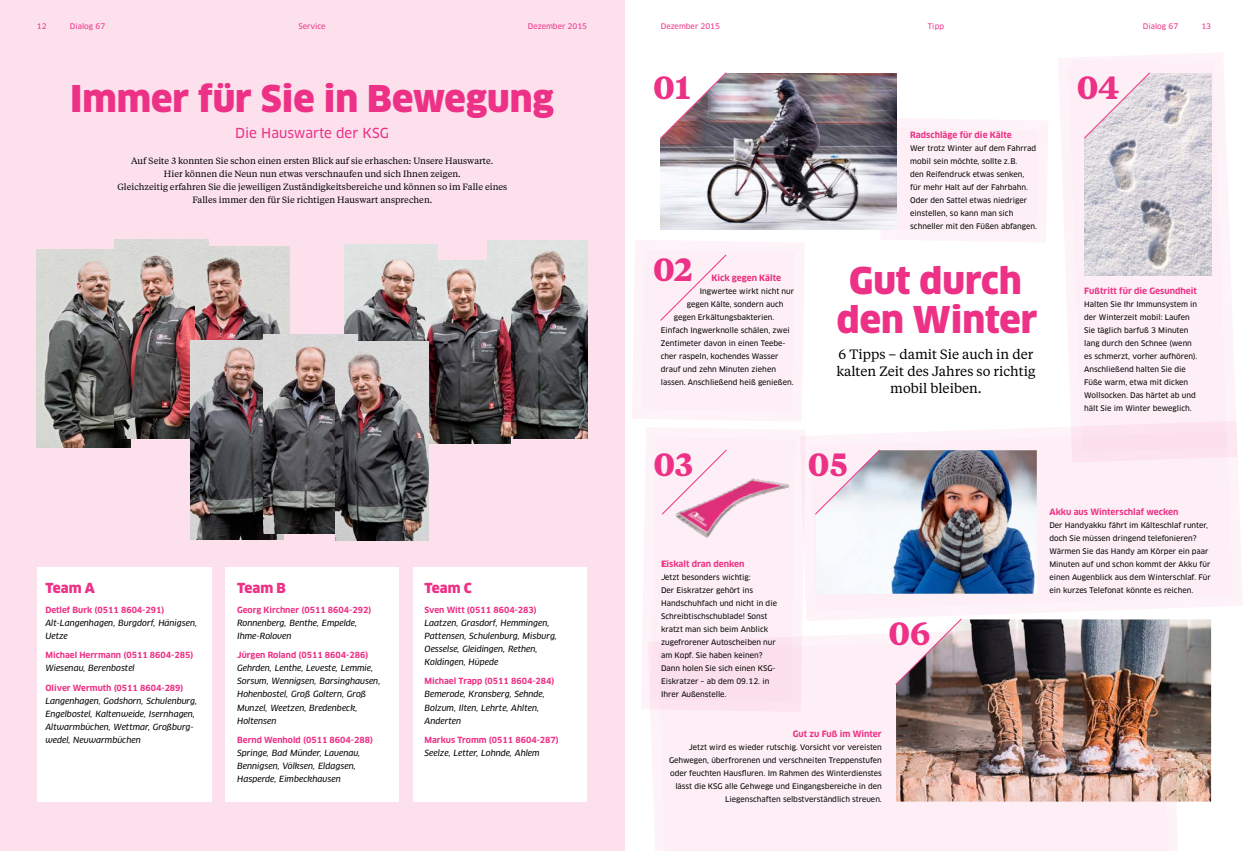
<style>
.page{position:relative;width:1248px;height:851px;background:#fff}
.page>*{position:absolute;margin:0;border:0;box-sizing:border-box;transform-origin:0 0}
.t1{font:900 36px/39px "Clan Pro";color:#ed3186;text-align:center}
.t2{font:700 32px "Tiempos Text";color:#ed3186}
.t3{font:13.5px/17px "Tiempos Text";color:#000;text-align:center}
.t4{font:13.5px "Clan Pro News";color:#ed3186}
.t5{font:900 13.5px "Clan Pro";color:#ed3186}
.t6{font:9px/13px "Tiempos Text";color:#000;text-align:center}
.t7{font:700 8.5px "Clan Pro";color:#ed3186}
.t8{font:italic 8.3px/13px "Clan Pro News";color:#000}
.t9{font:700 8.3px "Clan Pro";color:#ed3186}
.t10{font:7.5px/13px "Clan Pro News";color:#000}
.t11{font:7.5px "Clan Pro News";color:#ed3186}
</style>
<div class="page">
<div style="left:0;top:0;width:624px;height:850px;background:#fce1ed"></div>
<img style="left:1179px;top:622px;width:31px;height:179px">
<svg style="left:1058px;top:53px;width:178px;height:366px"></svg>
<img style="left:651px;top:622px;width:528px;height:228px">
<svg style="left:806px;top:419px;width:437px;height:203px"></svg>
<div style="left:879px;top:117px;width:169px;height:125px;background:#fdeff5"></div>
<svg style="left:641px;top:427px;width:165px;height:285px"></svg>
<img style="left:816px;top:450px;width:220px;height:143px">
<img style="left:660px;top:73px;width:236px;height:156px">
<svg style="left:660px;top:72px;width:79px;height:79px"></svg>
<svg style="left:813px;top:448px;width:68px;height:67px"></svg>
<svg style="left:646px;top:432px;width:154px;height:274px"></svg>
<svg style="left:894px;top:617px;width:68px;height:69px"></svg>
<img style="left:1084px;top:73px;width:126px;height:203px">
<svg style="left:1071px;top:60px;width:91px;height:91px"></svg>
<div style="left:632px;top:240px;width:172px;height:181px;background:#fdeff5"></div>
<div style="left:37px;top:567px;width:174px;height:234px;background:#fff"></div>
<div style="left:226px;top:567px;width:173px;height:234px;background:#fff"></div>
<div style="left:413px;top:567px;width:174px;height:234px;background:#fff"></div>
<img style="left:37px;top:249px;width:93px;height:199px">
<img style="left:115px;top:239px;width:93px;height:199px">
<img style="left:196px;top:247px;width:93px;height:93px">
<img style="left:344px;top:244px;width:93px;height:98px">
<img style="left:487px;top:240px;width:100px;height:198px">
<img style="left:417px;top:261px;width:93px;height:183px">
<img style="left:190px;top:340px;width:93px;height:199px">
<img style="left:264px;top:334px;width:93px;height:199px">
<img style="left:335px;top:342px;width:94px;height:198px">
<p class="t11" style="left:37px;top:22px;width:11px">12</p>
<p class="t11" style="left:70px;top:22px;width:37px">Dialog 67</p>
<p class="t11" style="left:298px;top:22px;width:29px">Service</p>
<p class="t11" style="left:528px;top:22px;width:61px">Dezember 2015</p>
<p class="t11" style="left:660px;top:22px;width:61px">Dezember 2015</p>
<p class="t11" style="left:927px;top:22px;width:18px">Tipp</p>
<p class="t11" style="left:1142px;top:22px;width:37px">Dialog 67</p>
<p class="t11" style="left:1201px;top:22px;width:11px">13</p>
<h1 class="t1" style="left:70px;top:80px;width:485px">Immer für Sie in Bewegung</h1>
<h3 class="t4" style="left:235px;top:125px;width:155px">Die Hauswarte der KSG</h3>
<p class="t6" style="left:117px;top:154px;width:391px">Auf Seite 3 konnten Sie schon einen ersten Blick auf sie erhaschen: Unsere Hauswarte.<br>Hier können die Neun nun etwas verschnaufen und sich Ihnen zeigen.<br>Gleichzeitig erfahren Sie die jeweiligen Zuständigkeitsbereiche und können so im Falle eines Falles immer den für Sie richtigen Hauswart ansprechen.</p>
<h3 class="t5" style="left:45px;top:580px;width:51px">Team A</h3>
<p class="t9" style="left:45px;top:605px;width:121px">Detlef Burk (0511 8604-291)</p>
<p class="t8" style="left:45px;top:616px;width:153px">Alt-Langenhagen, Burgdorf, Hänigsen,<br>Uetze</p>
<p class="t9" style="left:45px;top:650px;width:149px">Michael Herrmann (0511 8604-285)</p>
<p class="t8" style="left:45px;top:661px;width:91px">Wiesenau, Berenbostel</p>
<p class="t9" style="left:45px;top:683px;width:140px">Oliver Wermuth (0511 8604-289)</p>
<p class="t8" style="left:45px;top:694px;width:153px">Langenhagen, Godshorn, Schulenburg, Engelbostel, Kaltenweide, Isernhagen, Altwarmbüchen, Wettmar, Großburg&shy;wedel, Neuwarmbüchen</p>
<h3 class="t5" style="left:237px;top:580px;width:50px">Team B</h3>
<p class="t9" style="left:237px;top:605px;width:136px">Georg Kirchner (0511 8604-292)</p>
<p class="t8" style="left:237px;top:616px;width:121px">Ronnenberg, Benthe, Empelde,<br>Ihme-Roloven</p>
<p class="t9" style="left:237px;top:650px;width:133px">Jürgen Roland (0511 8604-286)</p>
<p class="t8" style="left:237px;top:661px;width:145px">Gehrden, Lenthe, Leveste, Lemmie,<br>Sorsum, Wennigsen, Barsinghausen,<br>Hohenbostel, Groß Goltern, Groß<br>Munzel, Weetzen, Bredenbeck,<br>Holtensen</p>
<p class="t9" style="left:237px;top:735px;width:137px">Bernd Wenhold (0511 8604-288)</p>
<p class="t8" style="left:237px;top:746px;width:125px">Springe, Bad Münder, Lauenau,<br>Bennigsen, Völksen, Eldagsen,<br>Hasperde, Eimbeckhausen</p>
<h3 class="t5" style="left:424px;top:580px;width:49px">Team C</h3>
<p class="t9" style="left:424px;top:605px;width:114px">Sven Witt (0511 8604-283)</p>
<p class="t8" style="left:424px;top:616px;width:134px">Laatzen, Grasdorf, Hemmingen,<br>Pattensen, Schulenburg, Misburg,<br>Oesselse, Gleidingen, Rethen,<br>Koldingen, Hüpede</p>
<p class="t9" style="left:424px;top:676px;width:131px">Michael Trapp (0511 8604-284)</p>
<p class="t8" style="left:424px;top:687px;width:122px">Bemerode, Kronsberg, Sehnde,<br>Bolzum, Ilten, Lehrte, Ahlten,<br>Anderten</p>
<p class="t9" style="left:424px;top:735px;width:136px">Markus Tromm (0511 8604-287)</p>
<p class="t8" style="left:424px;top:746px;width:117px">Seelze, Letter, Lohnde, Ahlem</p>
<h2 class="t2" style="left:653px;top:65px;width:39px">01</h2>
<h2 class="t2" style="left:653px;top:247px;width:41px">02</h2>
<p class="t7" style="left:711px;top:273px;width:71px">Kick gegen Kälte</p>
<p class="t10" style="left:699px;top:285px;width:96px">Ingwertee wirkt nicht nur</p>
<p class="t10" style="left:686px;top:298px;width:98px">gegen Kälte, sondern auch</p>
<p class="t10" style="left:673px;top:311px;width:102px">gegen Erkältungsbakterien.</p>
<p class="t10" style="left:660px;top:324px;width:130px">Einfach Ingwerknolle schälen, zwei</p>
<p class="t10" style="left:660px;top:337px;width:126px">Zentimeter davon in einen Teebe-</p>
<p class="t10" style="left:660px;top:350px;width:119px">cher raspeln, kochendes Wasser</p>
<p class="t10" style="left:660px;top:363px;width:117px">drauf und zehn Minuten ziehen</p>
<p class="t10" style="left:660px;top:376px;width:134px">lassen. Anschließend heiß genießen.</p>
<p class="t7" style="left:910px;top:130px;width:103px">Radschläge für die Kälte</p>
<p class="t10" style="left:910px;top:142px;width:128px">Wer trotz Winter auf dem Fahrrad mobil sein möchte, sollte z.B.<br>den Reifendruck etwas senken, für mehr Halt auf der Fahrbahn.<br>Oder den Sattel etwas niedriger einstellen, so kann man sich schneller mit den Füßen abfangen.</p>
<h1 class="t1" style="left:836px;top:262px;width:202px">Gut durch den Winter</h1>
<h3 class="t3" style="left:836px;top:345px;width:200px">6 Tipps – damit Sie auch in der kalten Zeit des Jahres so richtig mobil bleiben.</h3>
<h2 class="t2" style="left:1076px;top:65px;width:44px">04</h2>
<p class="t7" style="left:1084px;top:286px;width:114px">Fußtritt für die Gesundheit</p>
<p class="t10" style="left:1084px;top:298px;width:115px">Halten Sie Ihr Immunsystem in der Winterzeit mobil: Laufen<br>Sie täglich barfuß 3 Minuten lang durch den Schnee (wenn es schmerzt, vorher aufhören).<br>Anschließend halten Sie die<br>Füße warm, etwa mit dicken<br>Wollsocken. Das härtet ab und hält Sie im Winter beweglich.</p>
<h2 class="t2" style="left:653px;top:442px;width:42px">03</h2>
<h2 class="t2" style="left:807px;top:442px;width:41px">05</h2>
<p class="t7" style="left:661px;top:559px;width:85px">Eiskalt dran denken</p>
<p class="t10" style="left:661px;top:571px;width:117px">Jetzt besonders wichtig:<br>Der Eiskratzer gehört ins<br>Handschuhfach und nicht in die<br>Schreibtischschublade! Sonst kratzt man sich beim Anblick zugefrorener Autoscheiben nur am Kopf. Sie haben keinen?<br>Dann holen Sie sich einen KSG-<br>Eiskratzer – ab dem 09.12. in<br>Ihrer Außenstelle.</p>
<h2 class="t2" style="left:888px;top:611px;width:44px">06</h2>
<p class="t7" style="left:792px;top:728px;width:90px">Gut zu Fuß im Winter</p>
<p class="t10" style="left:669px;top:740px;width:214px;text-align:right">Jetzt wird es wieder rutschig. Vorsicht vor vereisten Gehwegen, überfrorenen und verschneiten Treppenstufen oder feuchten Hausfluren. Im Rahmen des Winterdienstes lässt die KSG alle Gehwege und Eingangsbereiche in den Liegenschaften selbstverständlich streuen.</p>
<p class="t7" style="left:1049px;top:507px;width:131px">Akku aus Winterschlaf wecken</p>
<p class="t10" style="left:1049px;top:519px;width:163px">Der Handyakku fährt im Kälteschlaf runter, doch Sie müssen dringend telefonieren?<br>Wärmen Sie das Handy am Körper ein paar Minuten auf und schon kommt der Akku für einen Augenblick aus dem Winterschlaf. Für ein kurzes Telefonat könnte es reichen.</p>
</div>
